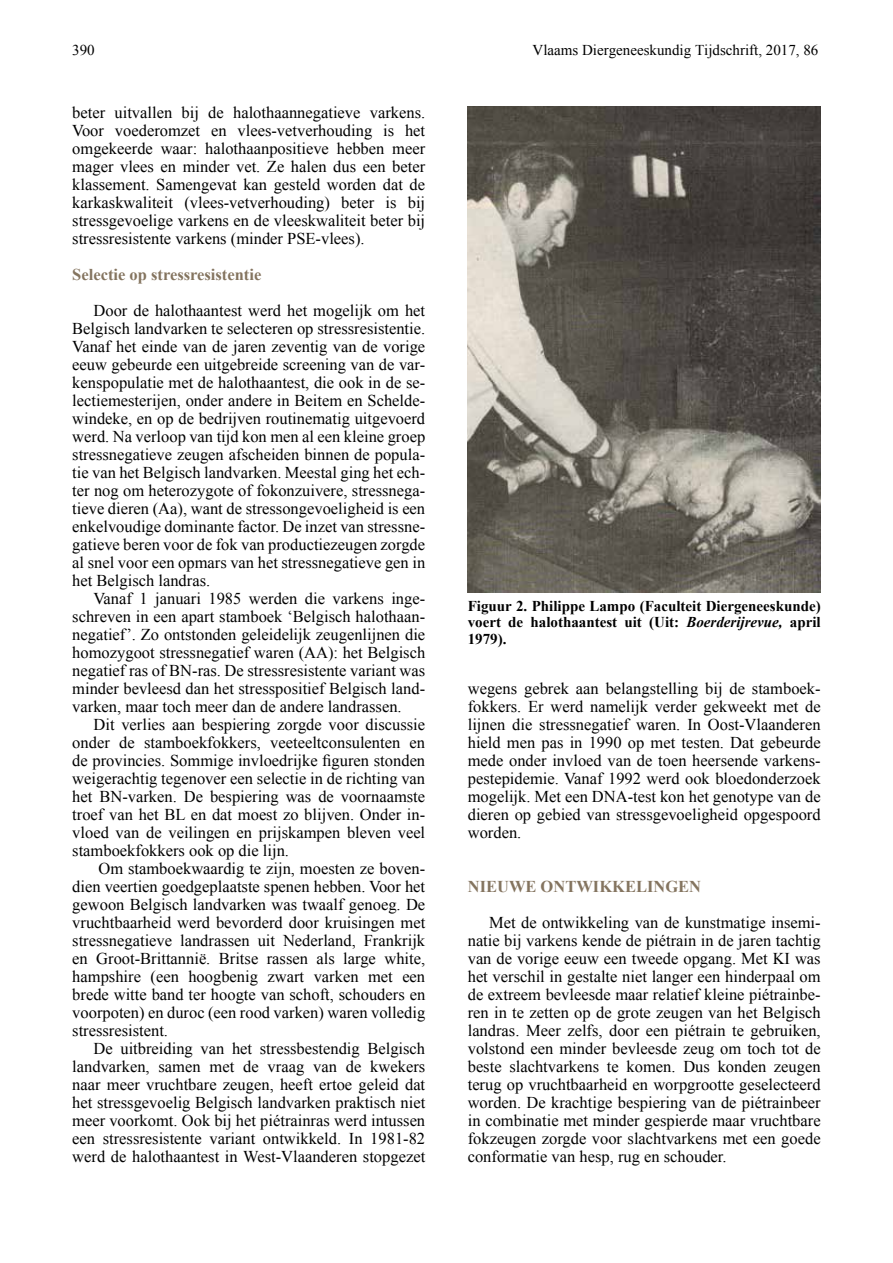
<style>
.page{position:relative;width:893px;height:1263px;background:#fff}
.page>*{position:absolute;margin:0;border:0;box-sizing:border-box;transform-origin:0 0}
.t1{font:16.5px/18px "Times New Roman";color:#000;text-align:justify}
.t2{font:700 16.5px "Times New Roman";color:#84745f}
.t3{font:700 15px/16.5px "Times New Roman";color:#000;text-align:justify}
.t4{font:15px "Times New Roman";color:#000}
.s1{font-style:italic}
</style>
<div class="page">
<img style="left:468px;top:106px;width:353px;height:486px">
<p class="t4" style="left:72px;top:40px;width:24px">390</p>
<p class="t4" style="left:533px;top:40px;width:287px">Vlaams Diergeneeskundig Tijdschrift, 2017, 86</p>
<p class="t1" style="left:72px;top:103px;width:354px">beter uitvallen bij de halothaannegatieve varkens.<br>Voor voederomzet en vlees-vetverhouding is het omgekeerde waar: halothaanpositieve hebben meer mager vlees en minder vet. Ze halen dus een beter klassement. Samengevat kan gesteld worden dat de karkaskwaliteit (vlees-vetverhouding) beter is bij stressgevoelige varkens en de vleeskwaliteit beter bij stressresistente varkens (minder PSE-vlees).</p>
<p class="t2" style="left:72px;top:263px;width:191px">Selectie op stressresistentie</p>
<p class="t1" style="left:72px;top:301px;width:354px;text-indent:21px">Door de halothaantest werd het mogelijk om het Belgisch landvarken te selecteren op stressresistentie.<br>Vanaf het einde van de jaren zeventig van de vorige eeuw gebeurde een uitgebreide screening van de var&shy;kenspopulatie met de halothaantest, die ook in de se&shy;lectiemesterijen, onder andere in Beitem en Schelde&shy;windeke, en op de bedrijven routinematig uitgevoerd werd. Na verloop van tijd kon men al een kleine groep stressnegatieve zeugen afscheiden binnen de popula&shy;tie van het Belgisch landvarken. Meestal ging het ech&shy;ter nog om heterozygote of fokonzuivere, stressnega&shy;tieve dieren (Aa), want de stressongevoeligheid is een enkelvoudige dominante factor. De inzet van stressne&shy;gatieve beren voor de fok van productiezeugen zorgde al snel voor een opmars van het stressnegatieve gen in het Belgisch landras.</p>
<p class="t1" style="left:72px;top:589px;width:354px;text-indent:21px">Vanaf 1 januari 1985 werden die varkens inge&shy;schreven in een apart stamboek ‘Belgisch halothaan&shy;negatief’. Zo ontstonden geleidelijk zeugenlijnen die homozygoot stressnegatief waren (AA): het Belgisch negatief ras of BN-ras. De stressresistente variant was minder bevleesd dan het stresspositief Belgisch land&shy;varken, maar toch meer dan de andere landrassen.</p>
<p class="t1" style="left:72px;top:715px;width:354px;text-indent:21px">Dit verlies aan bespiering zorgde voor discussie onder de stamboekfokkers, veeteeltconsulenten en de provincies. Sommige invloedrijke figuren stonden weigerachtig tegenover een selectie in de richting van het BN-varken. De bespiering was de voornaamste troef van het BL en dat moest zo blijven. Onder in&shy;vloed van de veilingen en prijskampen bleven veel stamboekfokkers ook op die lijn.</p>
<p class="t1" style="left:72px;top:859px;width:354px;text-indent:26px">Om stamboekwaardig te zijn, moesten ze boven&shy;dien veertien goedgeplaatste spenen hebben. Voor het gewoon Belgisch landvarken was twaalf genoeg. De vruchtbaarheid werd bevorderd door kruisingen met stressnegatieve landrassen uit Nederland, Frankrijk en Groot-Brittannië. Britse rassen als large white, hampshire (een hoogbenig zwart varken met een brede witte band ter hoogte van schoft, schouders en voorpoten) en duroc (een rood varken) waren volledig stressresistent.</p>
<p class="t1" style="left:72px;top:1039px;width:354px;text-indent:21px">De uitbreiding van het stressbestendig Belgisch landvarken, samen met de vraag van de kwekers naar meer vruchtbare zeugen, heeft ertoe geleid dat het stressgevoelig Belgisch landvarken praktisch niet meer voorkomt. Ook bij het piétrainras werd intussen een stressresistente variant ontwikkeld. In 1981-82 werd de halothaantest in West-Vlaanderen stopgezet</p>
<p class="t3" style="left:468px;top:597px;width:354px">Figuur 2. Philippe Lampo (Faculteit Diergeneeskunde) voert de halothaantest uit (Uit: <span class="s1">Boerderijrevue,</span> april 1979).</p>
<p class="t1" style="left:468px;top:679px;width:354px">wegens gebrek aan belangstelling bij de stamboek&shy;fokkers. Er werd namelijk verder gekweekt met de lijnen die stressnegatief waren. In Oost-Vlaanderen hield men pas in 1990 op met testen. Dat gebeurde mede onder invloed van de toen heersende varkens&shy;pestepidemie. Vanaf 1992 werd ook bloedonderzoek mogelijk. Met een DNA-test kon het genotype van de dieren op gebied van stressgevoeligheid opgespoord worden.</p>
<p class="t2" style="left:468px;top:875px;width:235px">NIEUWE ONTWIKKELINGEN</p>
<p class="t1" style="left:468px;top:913px;width:354px;text-indent:21px">Met de ontwikkeling van de kunstmatige insemi&shy;natie bij varkens kende de piétrain in de jaren tachtig van de vorige eeuw een tweede opgang. Met KI was het verschil in gestalte niet langer een hinderpaal om de extreem bevleesde maar relatief kleine piétrainbe&shy;ren in te zetten op de grote zeugen van het Belgisch landras. Meer zelfs, door een piétrain te gebruiken, volstond een minder bevleesde zeug om toch tot de beste slachtvarkens te komen. Dus konden zeugen terug op vruchtbaarheid en worpgrootte geselecteerd worden. De krachtige bespiering van de piétrainbeer in combinatie met minder gespierde maar vruchtbare fokzeugen zorgde voor slachtvarkens met een goede conformatie van hesp, rug en schouder.</p>
</div>
